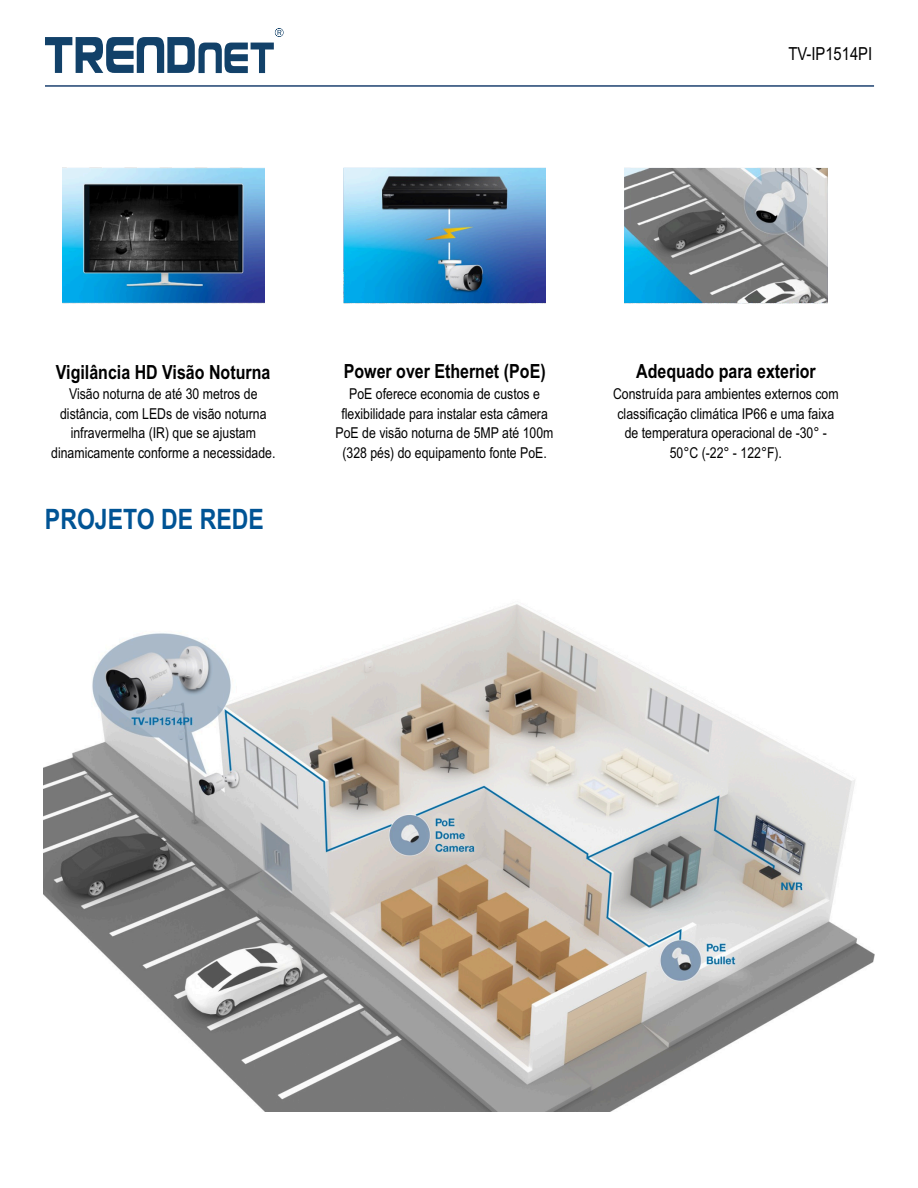
<style>
.page{position:relative;width:918px;height:1188px;background:#fff}
.page>*{position:absolute;margin:0;border:0;box-sizing:border-box;transform-origin:0 0}
.t1{font:700 28.2px "Arial Narrow";color:#005495}
.t2{font:700 19.5px "Arial Narrow";color:#000}
.t3{font:18px "Arial Narrow";color:#000}
.t4{font:15px/19.5px "Arial Narrow";color:#000;text-align:center}
</style>
<div class="page">
<img style="left:62px;top:167px;width:203px;height:137px">
<img style="left:343px;top:167px;width:203px;height:137px">
<img style="left:625px;top:167px;width:202px;height:137px">
<svg style="left:45px;top:28px;width:239px;height:45px"></svg>
<hr style="left:45px;top:85px;width:829px;height:2px;background:#32537d">
<img style="left:43px;top:604px;width:832px;height:508px">
<p class="t3" style="left:788px;top:47px;width:85px">TV-IP1514PI</p>
<h2 class="t2" style="left:56px;top:364px;width:216px">Vigilância HD Visão Noturna</h2>
<p class="t4" style="left:51px;top:386px;width:226px">Visão noturna de até 30 metros de distância, com LEDs de visão noturna infravermelha (IR) que se ajustam dinamicamente conforme a necessidade.</p>
<h1 class="t1" style="left:45px;top:509px;width:221px">PROJETO DE REDE</h1>
<h2 class="t2" style="left:344px;top:364px;width:203px">Power over Ethernet (PoE)</h2>
<p class="t4" style="left:336px;top:386px;width:219px">PoE oferece economia de custos e flexibilidade para instalar esta câmera PoE de visão noturna de 5MP até 100m (328 pés) do equipamento fonte PoE.</p>
<h2 class="t2" style="left:636px;top:364px;width:181px">Adequado para exterior</h2>
<p class="t4" style="left:613px;top:386px;width:227px">Construída para ambientes externos com classificação climática IP66 e uma faixa de temperatura operacional de -30° - 50°C (-22° - 122°F).</p>
</div>
